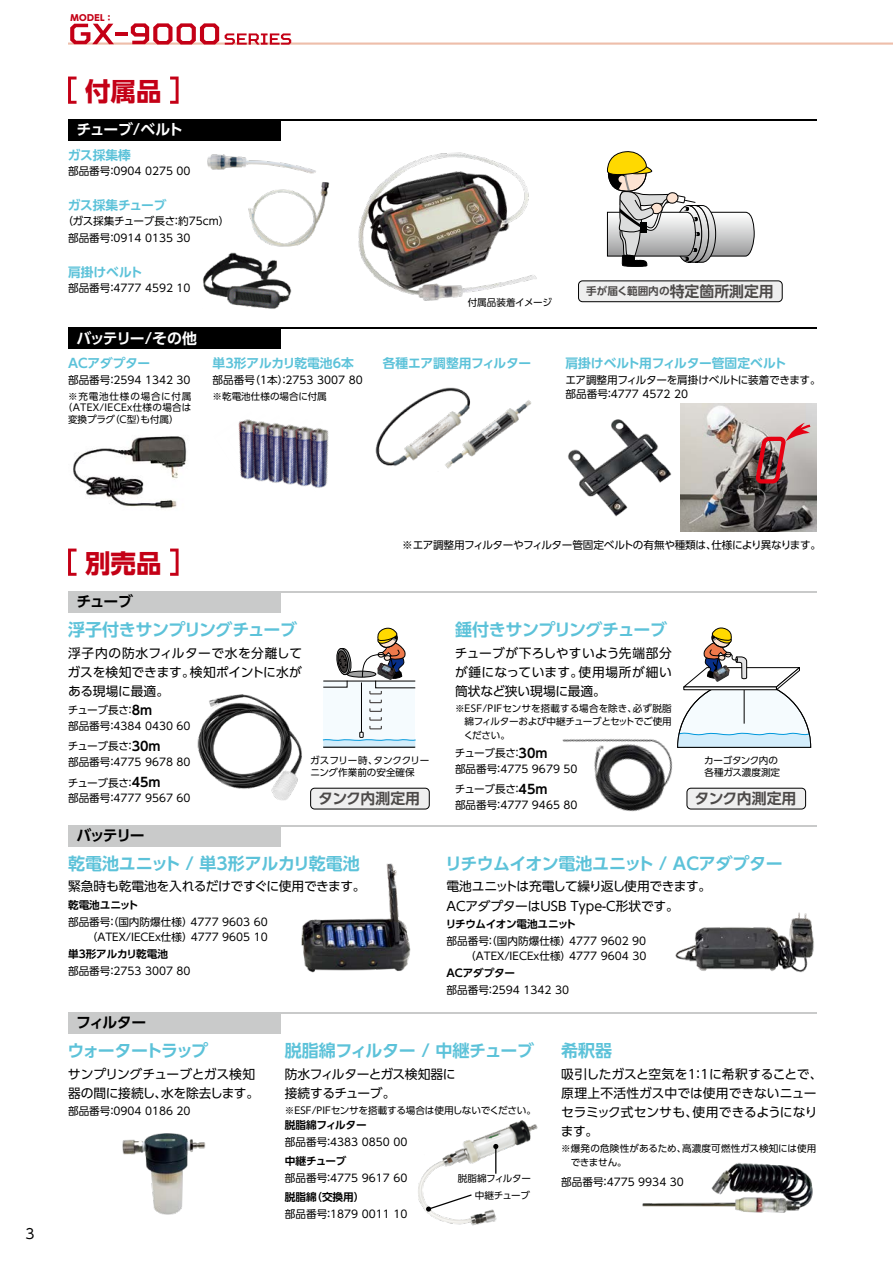
<style>
.page{position:relative;width:893px;height:1263px;background:#fff}
.page>*{position:absolute;margin:0;border:0;box-sizing:border-box;transform-origin:0 0}
.t1{font:700 25.5px "UD Shin Go Pro";color:#c40016}
.t2{font:700 16.95px "UD Shin Go Pro De";letter-spacing:-.025em;color:#5cc2d9}
.t3{font:700 16.95px "UD Shin Go Pro De";letter-spacing:-.1em;color:#5cc2d9}
.t4{font:700 14.85px "UD Shin Go Pro De";letter-spacing:-.085em;color:#fff}
.t5{font:700 14.85px "UD Shin Go Pro De";letter-spacing:-.095em;color:#000}
.t6{font:700 14.85px "UD Shin Go Pro De";letter-spacing:-.02em;color:#4c4948}
.t7{font:13.8px "UD Shin Go Pro";color:#000}
.t8{font:12.75px/19.2px "UD Shin Go Pro";letter-spacing:-.01em;color:#000}
.t9{font:700 12.75px "UD Shin Go Pro De";letter-spacing:-.01em;color:#5cc2d9}
.t10{font:12.75px/19.2px "UD Shin Go Pro";letter-spacing:-.035em;color:#000}
.t11{font:10.65px/15.9px "UD Shin Go Pro";color:#000}
.t12{font:700 10.65px "UD Shin Go Pro De";letter-spacing:-.015em;color:#000}
.t13{font:10.65px "UD Shin Go Pro";letter-spacing:-.035em;color:#000}
.t14{font:700 10.65px "UD Shin Go Pro De";color:#4c4948}
.t15{font:700 10.65px "UD Shin Go Pro De";letter-spacing:-.04em;color:#000}
.t16{font:9.6px/11.7px "UD Shin Go Pro";color:#000}
.t17{font:9.6px/13.8px "UD Shin Go Pro";letter-spacing:.02em;color:#000}
.t18{font:9.6px "UD Shin Go Pro";letter-spacing:-.02em;color:#000}
.t19{font:9.6px "UD Shin Go Pro";letter-spacing:.03em;color:#000}
.t20{font:9.6px/11.7px "UD Shin Go Pro";letter-spacing:-.03em;color:#000}
.t21{font:9.6px "UD Shin Go Pro";letter-spacing:.085em;color:#000}
.t22{font:9.6px "UD Shin Go Pro";letter-spacing:-.025em;color:#000}
.t23{font:800 8.55px "UD Shin Go Pro";letter-spacing:.05em;color:#c40016}
.s1{font-size:14.85px}
.s2{font-family:"UD Shin Go Pro De";font-weight:700;font-size:12.75px}
</style>
<div class="page">
<img style="left:73px;top:436px;width:114px;height:74px">
<hr style="left:323px;top:747px;width:92px;height:1px;background:#000">
<svg style="left:322px;top:627px;width:94px;height:120px"></svg>
<img style="left:377px;top:663px;width:18px;height:17px">
<svg style="left:677px;top:627px;width:134px;height:121px"></svg>
<hr style="left:68px;top:119px;width:748px;height:1px;background:#000">
<div style="left:68px;top:119px;width:213px;height:21px;background:#000"></div>
<hr style="left:68px;top:327px;width:748px;height:2px;background:#000">
<div style="left:68px;top:327px;width:213px;height:22px;background:#000"></div>
<img style="left:202px;top:252px;width:90px;height:57px">
<img style="left:207px;top:154px;width:109px;height:20px">
<img style="left:248px;top:182px;width:82px;height:65px">
<img style="left:375px;top:390px;width:63px;height:76px">
<img style="left:438px;top:387px;width:93px;height:82px">
<img style="left:358px;top:152px;width:179px;height:149px">
<img style="left:238px;top:421px;width:2px;height:40px">
<img style="left:240px;top:419px;width:14px;height:61px">
<img style="left:254px;top:421px;width:14px;height:61px">
<img style="left:268px;top:423px;width:15px;height:60px">
<img style="left:283px;top:424px;width:46px;height:64px">
<img style="left:197px;top:694px;width:105px;height:107px">
<img style="left:562px;top:739px;width:111px;height:73px">
<img style="left:568px;top:419px;width:104px;height:98px">
<img style="left:680px;top:404px;width:136px;height:127px">
<hr style="left:68px;top:591px;width:748px;height:1px;background:#c9caca">
<div style="left:68px;top:591px;width:213px;height:21px;background:#c9caca"></div>
<svg style="left:606px;top:151px;width:149px;height:116px"></svg>
<div style="left:578px;top:281px;width:204px;height:21px;background:#efefef;border-radius:4px"></div>
<div style="left:578px;top:281px;width:204px;height:21px;border:1px solid #000;border-radius:4px"></div>
<div style="left:311px;top:788px;width:118px;height:21px;background:#efefef;border-radius:4px"></div>
<div style="left:310px;top:788px;width:119px;height:21px;border:1px solid #000;border-radius:4px"></div>
<div style="left:687px;top:788px;width:119px;height:21px;background:#efefef;border-radius:4px"></div>
<div style="left:687px;top:788px;width:119px;height:21px;border:1px solid #000;border-radius:4px"></div>
<hr style="left:68px;top:825px;width:748px;height:1px;background:#c9caca">
<div style="left:68px;top:825px;width:213px;height:21px;background:#c9caca"></div>
<hr style="left:68px;top:1012px;width:748px;height:1px;background:#c9caca">
<div style="left:68px;top:1012px;width:213px;height:21px;background:#c9caca"></div>
<img style="left:301px;top:863px;width:110px;height:110px">
<img style="left:122px;top:1133px;width:84px;height:82px">
<img style="left:642px;top:1162px;width:171px;height:51px">
<img style="left:675px;top:912px;width:139px;height:61px">
<img style="left:418px;top:1120px;width:120px;height:106px">
<svg style="left:426px;top:1193px;width:47px;height:18px"></svg>
<svg style="left:493px;top:1144px;width:5px;height:30px"></svg>
<hr style="left:68px;top:43px;width:825px;height:2px;background:#eebeaa">
<svg style="left:70px;top:24px;width:44px;height:20px"></svg>
<hr style="left:115px;top:32px;width:13px;height:4px;background:#c40016">
<svg style="left:131px;top:23px;width:88px;height:22px"></svg>
<svg style="left:225px;top:33px;width:66px;height:12px"></svg>
<svg style="left:68px;top:77px;width:9px;height:27px"></svg>
<svg style="left:170px;top:77px;width:9px;height:27px"></svg>
<svg style="left:68px;top:549px;width:9px;height:27px"></svg>
<svg style="left:170px;top:549px;width:9px;height:27px"></svg>
<svg style="left:753px;top:423px;width:57px;height:63px;background:#af8384"></svg>
<p class="t23" style="left:70px;top:11px;width:44px">MODEL：</p>
<h1 class="t1" style="left:85px;top:70px;width:78px">付属品</h1>
<h3 class="t4" style="left:76px;top:118px;width:108px">チューブ/ベルト</h3>
<p class="t9" style="left:68px;top:145px;width:65px">ガス採集棒</p>
<p class="t11" style="left:68px;top:163px;width:124px">部品番号：0904 0275 00</p>
<p class="t9" style="left:68px;top:195px;width:100px">ガス採集チューブ</p>
<p class="t11" style="left:68px;top:212px;width:163px;line-height:17px;text-indent:-6px">（ガス採集チューブ長さ：約75cm）部品番号：0914 0135 30</p>
<p class="t9" style="left:68px;top:262px;width:76px">肩掛けベルト</p>
<p class="t11" style="left:68px;top:280px;width:124px">部品番号：4777 4592 10</p>
<h3 class="t4" style="left:76px;top:326px;width:122px">バッテリー/その他</h3>
<p class="t16" style="left:468px;top:296px;width:86px">付属品装着イメージ</p>
<p class="t9" style="left:68px;top:353px;width:84px">ACアダプター</p>
<p class="t9" style="left:383px;top:353px;width:150px">各種エア調整用フィルター</p>
<p class="t11" style="left:68px;top:371px;width:124px">部品番号：2594 1342 30</p>
<p class="t21" style="left:68px;top:388px;width:125px">※充電池仕様の場合に付属</p>
<p class="t19" style="left:63px;top:400px;width:130px">（ATEX/IECEx仕様の場合は</p>
<p class="t16" style="left:68px;top:413px;width:112px">変換プラグ（C型）も付属）</p>
<p class="t9" style="left:213px;top:353px;width:143px">単3形アルカリ乾電池6本</p>
<p class="t11" style="left:213px;top:371px;width:152px">部品番号（1本）：2753 3007 80</p>
<p class="t16" style="left:213px;top:390px;width:116px">※乾電池仕様の場合に付属</p>
<p class="t14" style="left:586px;top:283px;width:189px">手が届く範囲内の<span class="s1">特定箇所測定用</span></p>
<p class="t9" style="left:566px;top:353px;width:223px">肩掛けベルト用フィルター管固定ベルト</p>
<p class="t11" style="left:565px;top:372px;width:257px;line-height:14.9px">エア調整用フィルターを肩掛けベルトに装着できます。部品番号：4777 4572 20</p>
<p class="t7" style="left:26px;top:1223px;width:11px">3</p>
<h1 class="t1" style="left:85px;top:542px;width:78px">別売品</h1>
<h3 class="t5" style="left:76px;top:590px;width:58px">チューブ</h3>
<h2 class="t2" style="left:68px;top:616px;width:231px">浮子付きサンプリングチューブ</h2>
<p class="t8" style="left:68px;top:643px;width:236px;text-align:justify">浮子内の防水フィルターで水を分離してガスを検知できます。検知ポイントに水がある現場に最適。</p>
<p class="t11" style="left:68px;top:702px;width:124px">チューブ長さ：<span class="s2">8m<br></span>部品番号：4384 0430 60</p>
<p class="t11" style="left:68px;top:738px;width:124px">チューブ長さ：<span class="s2">30m<br></span>部品番号：4775 9678 80</p>
<p class="t11" style="left:68px;top:774px;width:124px">チューブ長さ：<span class="s2">45m<br></span>部品番号：4777 9567 60</p>
<h3 class="t5" style="left:76px;top:823px;width:70px">バッテリー</h3>
<p class="t13" style="left:402px;top:537px;width:420px">※エア調整用フィルターやフィルター管固定ベルトの有無や種類は、仕様により異なります。</p>
<h2 class="t2" style="left:455px;top:616px;width:214px">錘付きサンプリングチューブ</h2>
<p class="t8" style="left:455px;top:643px;width:219px;text-align:justify">チューブが下ろしやすいよう先端部分が錘になっています。使用場所が細い筒状など狭い現場に最適。</p>
<p class="t16" style="left:455px;top:702px;width:218px;line-height:12.8px;text-align:right">※ESF/PIFセンサを搭載する場合を除き、必ず脱脂綿フィルターおよび中継チューブとセットでご使用</p>
<p class="t16" style="left:464px;top:729px;width:48px">ください。</p>
<p class="t11" style="left:455px;top:744px;width:124px">チューブ長さ：<span class="s2">30m<br></span>部品番号：4775 9679 50</p>
<p class="t11" style="left:455px;top:780px;width:124px">チューブ長さ：<span class="s2">45m<br></span>部品番号：4777 9465 80</p>
<p class="t16" style="left:310px;top:754px;width:121px">ガスフリー時、タンククリーニング作業前の安全確保</p>
<p class="t20" style="left:704px;top:754px;width:77px">カーゴタンク内の各種ガス濃度測定</p>
<h3 class="t6" style="left:318px;top:786px;width:103px">タンク内測定用</h3>
<h3 class="t6" style="left:694px;top:786px;width:103px">タンク内測定用</h3>
<h2 class="t2" style="left:68px;top:849px;width:293px">乾電池ユニット / 単3形アルカリ乾電池</h2>
<p class="t8" style="left:68px;top:877px;width:299px">緊急時も乾電池を入れるだけですぐに使用できます。</p>
<p class="t12" style="left:68px;top:896px;width:72px">乾電池ユニット</p>
<p class="t11" style="left:68px;top:914px;width:201px;line-height:14.9px;text-align:right">部品番号：（国内防爆仕様）4777 9603 60（ATEX/IECEx仕様）4777 9605 10</p>
<p class="t12" style="left:68px;top:945px;width:102px">単3形アルカリ乾電池</p>
<p class="t11" style="left:68px;top:962px;width:124px">部品番号：2753 3007 80</p>
<h3 class="t5" style="left:76px;top:1011px;width:72px">フィルター</h3>
<h2 class="t2" style="left:445px;top:849px;width:339px">リチウムイオン電池ユニット / ACアダプター</h2>
<p class="t8" style="left:446px;top:877px;width:266px">電池ユニットは充電して繰り返し使用できます。<br>ACアダプターはUSB Type-C形状です。</p>
<p class="t15" style="left:446px;top:915px;width:132px">リチウムイオン電池ユニット</p>
<p class="t11" style="left:446px;top:933px;width:201px;line-height:14.9px;text-align:right">部品番号：（国内防爆仕様）4777 9602 90（ATEX/IECEx仕様）4777 9604 30</p>
<p class="t12" style="left:446px;top:964px;width:70px">ACアダプター</p>
<p class="t11" style="left:446px;top:981px;width:124px">部品番号：2594 1342 30</p>
<h2 class="t3" style="left:68px;top:1036px;width:142px">ウォータートラップ</h2>
<p class="t8" style="left:68px;top:1064px;width:193px">サンプリングチューブとガス検知器の間に接続し、水を除去します。</p>
<p class="t11" style="left:68px;top:1103px;width:124px">部品番号：0904 0186 20</p>
<h2 class="t2" style="left:285px;top:1036px;width:251px">脱脂綿フィルター / 中継チューブ</h2>
<p class="t10" style="left:285px;top:1064px;width:172px">防水フィルターとガス検知器に接続するチューブ。</p>
<p class="t18" style="left:285px;top:1103px;width:253px">※ESF/PIFセンサを搭載する場合は使用しないでください。</p>
<p class="t12" style="left:285px;top:1116px;width:83px">脱脂綿フィルター</p>
<p class="t11" style="left:285px;top:1133px;width:124px">部品番号：4383 0850 00</p>
<p class="t12" style="left:285px;top:1152px;width:63px">中継チューブ</p>
<p class="t11" style="left:285px;top:1170px;width:124px">部品番号：4775 9617 60</p>
<p class="t12" style="left:285px;top:1188px;width:81px">脱脂綿（交換用）</p>
<p class="t11" style="left:285px;top:1206px;width:124px">部品番号：1879 0011 10</p>
<p class="t22" style="left:458px;top:1171px;width:75px">脱脂綿フィルター</p>
<p class="t16" style="left:475px;top:1189px;width:57px">中継チューブ</p>
<h2 class="t2" style="left:561px;top:1036px;width:53px">希釈器</h2>
<p class="t8" style="left:561px;top:1064px;width:263px">吸引したガスと空気を1：1に希釈することで、原理上不活性ガス中では使用できないニューセラミック式センサも、使用できるようになります。</p>
<p class="t17" style="left:571px;top:1141px;width:247px;text-indent:-9px">※爆発の危険性があるため、高濃度可燃性ガス検知には使用できません。</p>
<p class="t11" style="left:561px;top:1174px;width:124px">部品番号：4775 9934 30</p>
</div>
